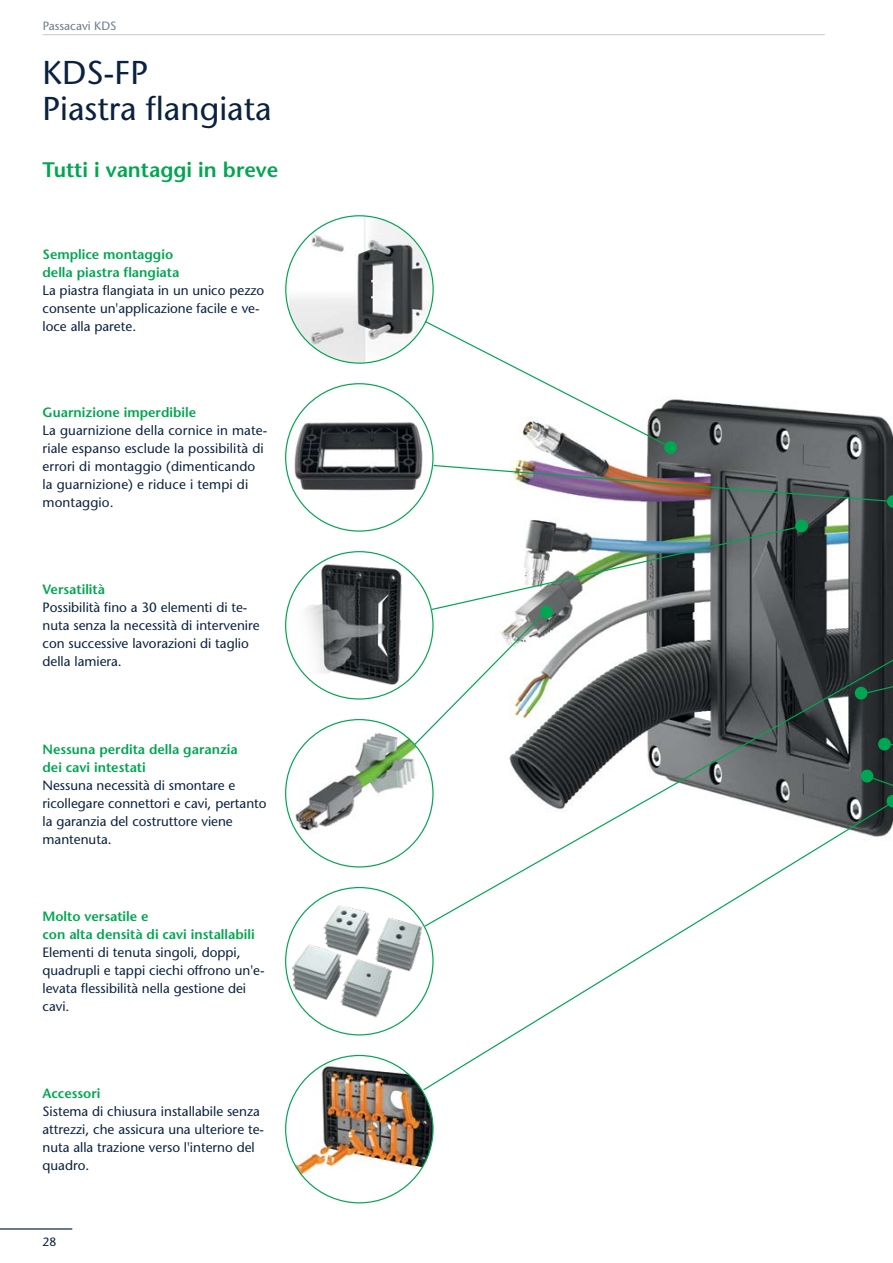
<style>
.page{position:relative;width:893px;height:1263px;background:#fff}
.page>*{position:absolute;margin:0;border:0;box-sizing:border-box;transform-origin:0 0}
.t1{font:500 33px/36px "Stone Sans Std";color:#0a2240}
.t2{font:600 21px "Stone Sans Std";color:#00a651}
.t3{font:500 13.5px/18px "Stone Sans Std";color:#0a2240}
.t4{font:600 13.5px/18px "Stone Sans Std";color:#00a651}
.t5{font:500 12px "Stone Sans Std";color:#6c7b8c}
.t6{font:500 12px "Stone Sans Std";color:#0a2240}
</style>
<div class="page">
<img style="left:424px;top:298px;width:469px;height:268px">
<img style="left:289px;top:216px;width:144px;height:147px">
<img style="left:286px;top:896px;width:136px;height:122px">
<img style="left:286px;top:1055px;width:147px;height:148px;border-radius:74px">
<img style="left:286px;top:720px;width:137px;height:138px">
<img style="left:289px;top:553px;width:124px;height:146px">
<img style="left:286px;top:384px;width:147px;height:147px;border-radius:74px">
<svg style="left:424px;top:320px;width:248px;height:128px"></svg>
<img style="left:413px;top:525px;width:390px;height:221px">
<svg style="left:423px;top:566px;width:470px;height:234px"></svg>
<svg style="left:422px;top:800px;width:443px;height:291px"></svg>
<div style="left:540px;top:606px;width:13px;height:12px;background:#00a651;border-radius:50%"></div>
<div style="left:861px;top:770px;width:12px;height:12px;background:#00a651;border-radius:50%"></div>
<svg style="left:860px;top:559px;width:33px;height:137px;background:#272e2f"></svg>
<div style="left:664px;top:441px;width:13px;height:13px;background:#00a651;border-radius:50%"></div>
<img style="left:432px;top:464px;width:461px;height:44px">
<div style="left:855px;top:687px;width:12px;height:12px;background:#00a651;border-radius:50%"></div>
<div style="left:878px;top:738px;width:13px;height:12px;background:#00a651;border-radius:50%"></div>
<div style="left:795px;top:519px;width:13px;height:13px;background:#00a651;border-radius:50%"></div>
<svg style="left:865px;top:743px;width:28px;height:94px;background:#2a4038"></svg>
<hr style="left:43px;top:34px;width:782px;height:1px;background:#ced3d9">
<hr style="left:0;top:1228px;width:72px;height:1px;background:#0a2240">
<p class="t5" style="left:43px;top:19px;width:75px">Passacavi KDS</p>
<h1 class="t1" style="left:43px;top:54px;width:231px">KDS-FP<br>Piastra flangiata</h1>
<h2 class="t2" style="left:43px;top:157px;width:237px">Tutti i vantaggi in breve</h2>
<p class="t4" style="left:43px;top:245px;width:138px">Semplice montaggio della piastra flangiata</p>
<p class="t3" style="left:43px;top:281px;width:223px">La piastra flangiata in un unico pezzo consente un'applicazione facile e ve&shy;loce alla parete.</p>
<p class="t4" style="left:43px;top:403px;width:155px">Guarnizione imperdibile</p>
<p class="t3" style="left:43px;top:421px;width:226px">La guarnizione della cornice in mate&shy;riale espanso esclude la possibilità di errori di montaggio (dimenticando la guarnizione) e riduce i tempi di montaggio.</p>
<p class="t4" style="left:43px;top:580px;width:64px">Versatilità</p>
<p class="t3" style="left:43px;top:598px;width:219px">Possibilità fino a 30 elementi di te&shy;nuta senza la necessità di intervenire con successive lavorazioni di taglio della lamiera.</p>
<p class="t4" style="left:43px;top:740px;width:197px">Nessuna perdita della garanzia dei cavi intestati</p>
<p class="t3" style="left:43px;top:776px;width:226px">Nessuna necessità di smontare e ricollegare connettori e cavi, pertanto la garanzia del costruttore viene mantenuta.</p>
<p class="t4" style="left:43px;top:907px;width:214px">Molto versatile e<br>con alta densità di cavi installabili</p>
<p class="t3" style="left:43px;top:943px;width:224px">Elementi di tenuta singoli, doppi, quadrupli e tappi ciechi offrono un'e&shy;levata flessibilità nella gestione dei cavi.</p>
<p class="t4" style="left:43px;top:1084px;width:60px">Accessori</p>
<p class="t3" style="left:43px;top:1102px;width:223px">Sistema di chiusura installabile senza attrezzi, che assicura una ulteriore te&shy;nuta alla trazione verso l'interno del quadro.</p>
<p class="t6" style="left:43px;top:1235px;width:15px">28</p>
</div>
